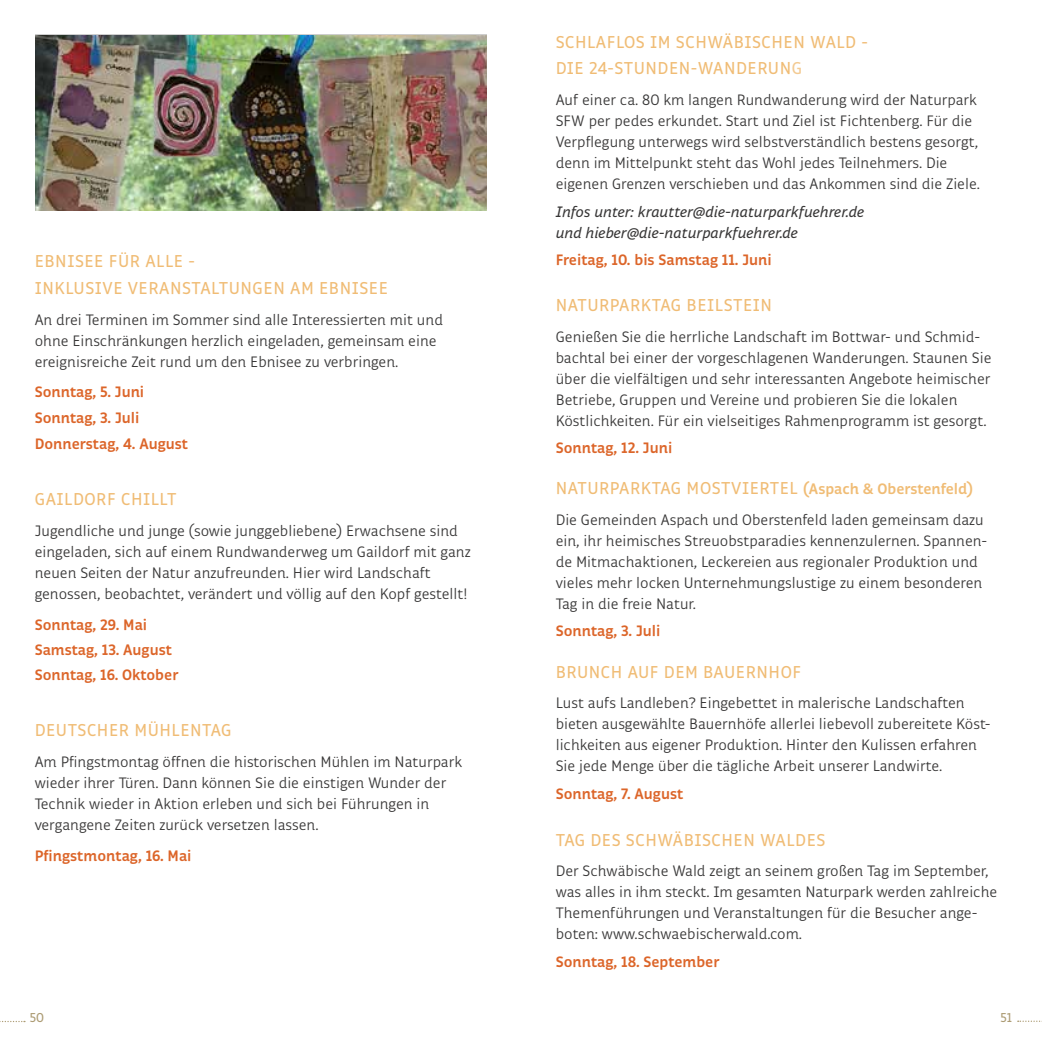
<style>
.page{position:relative;width:1042px;height:1042px;background:#fff}
.page>*{position:absolute;margin:0;border:0;box-sizing:border-box;transform-origin:0 0}
.t1{font:17.5px/26.2px "Respublika FY";letter-spacing:.03em;color:#f0bc75}
.t2{font:300 15.4px/21px "Respublika FY";color:#373636}
.t3{font:700 15.4px/25.9px "Respublika FY";color:#dc6529}
.t4{font:italic 15.4px/21px "Respublika FY";color:#373636}
.t5{font:13.12px "Respublika FY";color:#ac9b73}
.s1{color:#f3ca92}
.s2{font-weight:700;font-size:15.4px}
</style>
<div class="page">
<svg style="left:1018px;top:1020px;width:24px;height:2px"></svg>
<svg style="left:0;top:1021px;width:25px;height:1px"></svg>
<img style="left:35px;top:35px;width:452px;height:176px">
<p class="t1" style="left:35px;top:249px;width:355px">EBNISEE FÜR ALLE -<br>INKLUSIVE VERANSTALTUNGEN AM EBNISEE</p>
<p class="t2" style="left:35px;top:309px;width:410px">An drei Terminen im Sommer sind alle Interessierten mit und ohne Einschränkungen herzlich eingeladen, gemeinsam eine ereignisreiche Zeit rund um den Ebnisee zu verbringen.</p>
<p class="t3" style="left:35px;top:380px;width:155px">Sonntag, 5. Juni<br>Sonntag, 3. Juli<br>Donnerstag, 4. August</p>
<p class="t1" style="left:35px;top:487px;width:143px">GAILDORF CHILLT</p>
<p class="t2" style="left:35px;top:521px;width:437px">Jugendliche und junge (sowie junggebliebene) Erwachsene sind eingeladen, sich auf einem Rundwanderweg um Gaildorf mit ganz neuen Seiten der Natur anzufreunden. Hier wird Landschaft genossen, beobachtet, verändert und völlig auf den Kopf gestellt!</p>
<p class="t3" style="left:35px;top:613px;width:145px;line-height:24.7px">Sonntag, 29. Mai<br>Samstag, 13. August<br>Sonntag, 16. Oktober</p>
<p class="t1" style="left:35px;top:717px;width:199px">DEUTSCHER MÜHLENTAG</p>
<p class="t2" style="left:35px;top:751px;width:429px">Am Pfingstmontag öffnen die historischen Mühlen im Naturpark wieder ihrer Türen. Dann können Sie die einstigen Wunder der Technik wieder in Aktion erleben und sich bei Führungen in vergangene Zeiten zurück versetzen lassen.</p>
<p class="t3" style="left:35px;top:844px;width:158px">Pfingstmontag, 16. Mai</p>
<p class="t1" style="left:556px;top:30px;width:314px">SCHLAFLOS IM SCHWÄBISCHEN WALD -<br>DIE 24-STUNDEN-WANDERUN<span class="s1">G</span></p>
<p class="t2" style="left:556px;top:90px;width:426px">Auf einer ca. 80 km langen Rundwanderung wird der Naturpark SFW per pedes erkundet. Start und Ziel ist Fichtenberg. Für die Verpflegung unterwegs wird selbstverständlich bestens gesorgt, denn im Mittelpunkt steht das Wohl jedes Teilnehmers. Die eigenen Grenzen verschieben und das Ankommen sind die Ziele.</p>
<p class="t4" style="left:556px;top:201px;width:310px">Infos unter: krautter@die-naturparkfuehrer.de und hieber@die-naturparkfuehrer.de</p>
<p class="t3" style="left:556px;top:247px;width:218px">Freitag, 10. bis Samstag 11. Juni</p>
<p class="t1" style="left:556px;top:293px;width:218px">NATURPARKTAG BEILSTEIN</p>
<p class="t2" style="left:556px;top:327px;width:437px">Genießen Sie die herrliche Landschaft im Bottwar- und Schmid&shy;bachtal bei einer der vorgeschlagenen Wanderungen. Staunen Sie über die vielfältigen und sehr interessanten Angebote heimischer Betriebe, Gruppen und Vereine und probieren Sie die lokalen Köstlichkeiten. Für ein vielseitiges Rahmenprogramm ist gesorgt.</p>
<p class="t3" style="left:556px;top:436px;width:118px">Sonntag, 12. Juni</p>
<p class="t1" style="left:556px;top:476px;width:419px">NATURPARKTAG MOSTVIERTEL <span class="s2">(Aspach &amp; Oberstenfeld)</span></p>
<p class="t2" style="left:556px;top:510px;width:433px">Die Gemeinden Aspach und Oberstenfeld laden gemeinsam dazu ein, ihr heimisches Streuobstparadies kennenzulernen. Spannen&shy;de Mitmachaktionen, Leckereien aus regionaler Produktion und vieles mehr locken Unternehmungslustige zu einem besonderen Tag in die freie Natur.</p>
<p class="t3" style="left:556px;top:619px;width:106px">Sonntag, 3. Juli</p>
<p class="t1" style="left:556px;top:659px;width:247px">BRUNCH AUF DEM BAUERNHOF</p>
<p class="t2" style="left:556px;top:693px;width:436px">Lust aufs Landleben? Eingebettet in malerische Landschaften bieten ausgewählte Bauernhöfe allerlei liebevoll zubereitete Köst&shy;lichkeiten aus eigener Produktion. Hinter den Kulissen erfahren Sie jede Menge über die tägliche Arbeit unserer Landwirte.</p>
<p class="t3" style="left:556px;top:782px;width:129px">Sonntag, 7. August</p>
<p class="t1" style="left:556px;top:827px;width:271px">TAG DES SCHWÄBISCHEN WALDES</p>
<p class="t2" style="left:556px;top:861px;width:443px">Der Schwäbische Wald zeigt an seinem großen Tag im September, was alles in ihm steckt. Im gesamten Naturpark werden zahlreiche Themenführungen und Veranstaltungen für die Besucher ange&shy;boten: www.schwaebischerwald.com.</p>
<p class="t3" style="left:556px;top:949px;width:165px">Sonntag, 18. September</p>
<p class="t5" style="left:30px;top:1010px;width:16px">50</p>
<p class="t5" style="left:1000px;top:1010px;width:13px">51</p>
</div>
